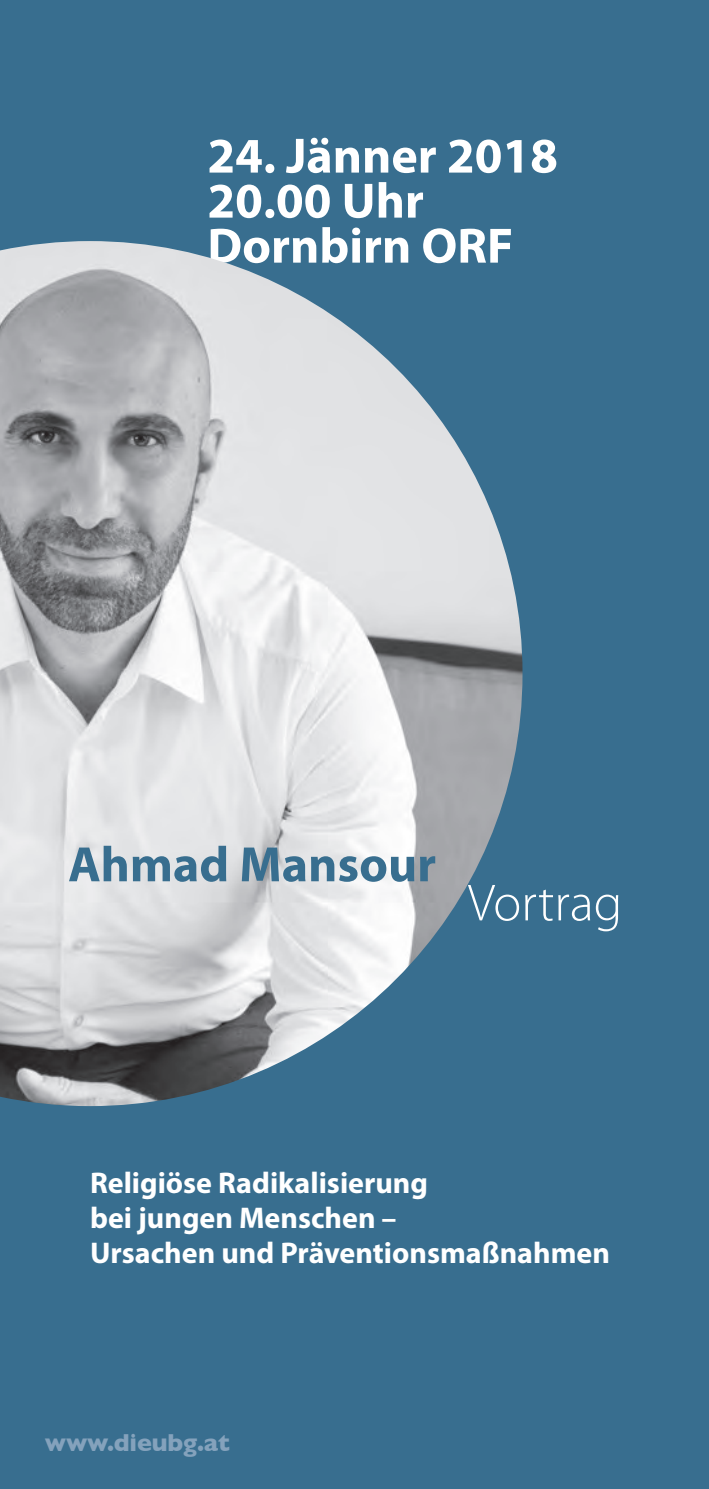
<style>
.page{position:relative;width:709px;height:1489px;background:#fff}
.page>*{position:absolute;margin:0;border:0;box-sizing:border-box;transform-origin:0 0}
.t1{font:300 52.5px "Myriad Pro";color:#fff}
.t2{font:700 50px/45px "Myriad Pro";color:#fff}
.t3{font:700 50px "Myriad Pro";color:#386e8f}
.t4{font:700 30px/35px "Myriad Pro";color:#fff}
.t5{font:700 25px "Gill Sans";letter-spacing:-.01em;color:#84a2bc}
</style>
<div class="page">
<div style="left:0;top:0;width:709px;height:1488px;background:#386e8f"></div>
<img style="left:0;top:241px;width:522px;height:865px">
<h2 class="t2" style="left:207px;top:132px;width:352px">24. Jänner 2018<br>20.00 Uhr<br>Dornbirn ORF</h2>
<h2 class="t3" style="left:68px;top:831px;width:369px">Ahmad Mansour</h2>
<h1 class="t1" style="left:468px;top:874px;width:156px">Vortrag</h1>
<p class="t4" style="left:90px;top:1164px;width:521px">Religiöse Radikalisierung<br>bei jungen Menschen –<br>Ursachen und Präventionsmaßnahmen</p>
<p class="t5" style="left:45px;top:1427px;width:186px">www.dieubg.at</p>
</div>
